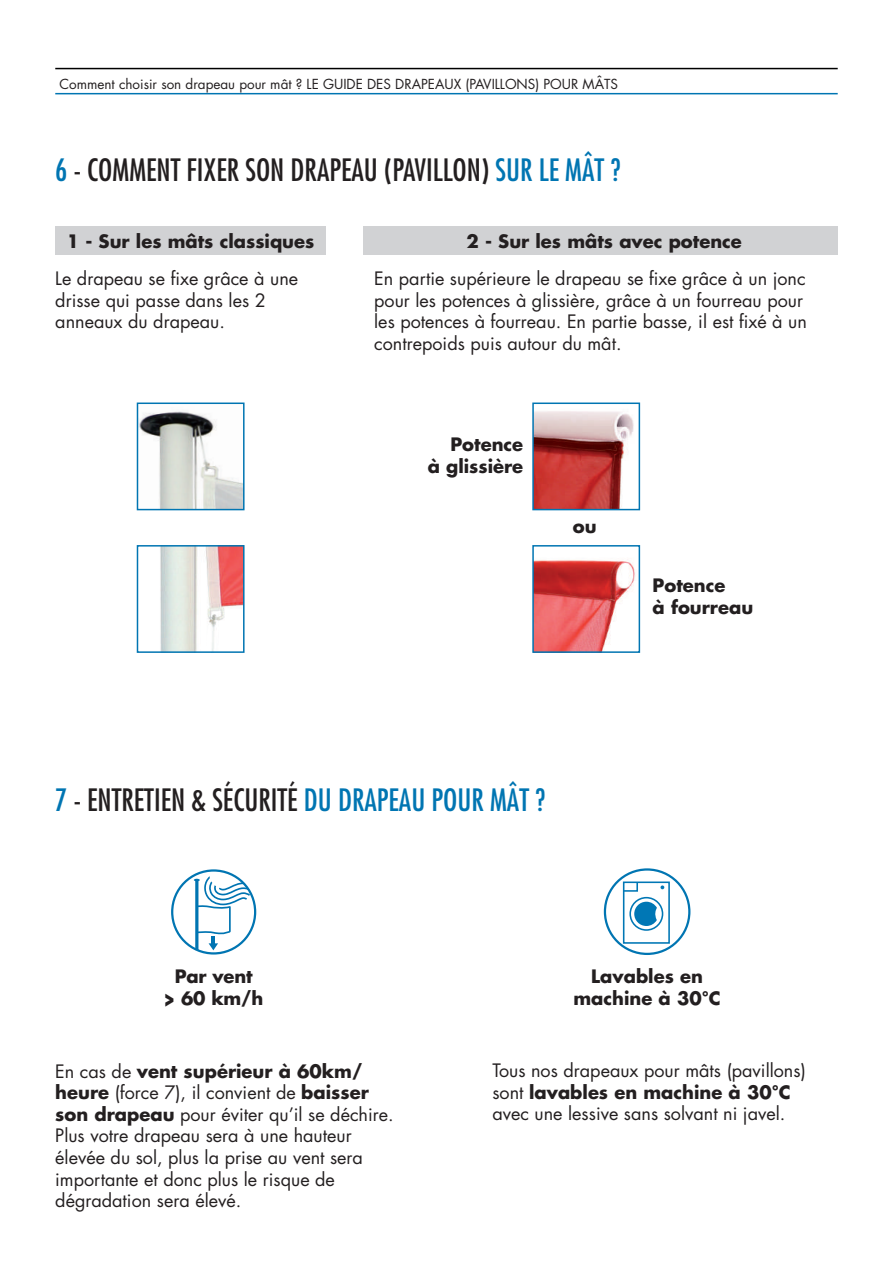
<style>
.page{position:relative;width:893px;height:1263px;background:#fff}
.page>*{position:absolute;margin:0;border:0;box-sizing:border-box;transform-origin:0 0}
.t1{font:condensed 30px "Futura";color:#231f20}
.t2{font:18px/21.6px "Futura";color:#231f20}
.t3{font:700 18px/21.6px "Futura";color:#231f20;text-align:center}
.t4{font:13.5px "Futura";color:#231f20}
.s1{color:#0075b2}
.s2{font-size:26.7px}
.s3{font-weight:700}
</style>
<div class="page">
<div style="left:363px;top:226px;width:475px;height:28px;background:#d1d2d4"></div>
<div style="left:55px;top:226px;width:271px;height:28px;background:#d1d2d4"></div>
<hr style="left:55px;top:93px;width:783px;height:1px;background:#0075b2">
<hr style="left:55px;top:68px;width:783px;height:1px;background:#000">
<img style="left:140px;top:411px;width:102px;height:96px">
<svg style="left:204px;top:469px;width:8px;height:4px"></svg>
<img style="left:198px;top:436px;width:18px;height:31px">
<div style="left:137px;top:402px;width:108px;height:108px;border:2px solid #0075b2"></div>
<img style="left:160px;top:548px;width:82px;height:102px">
<svg style="left:211px;top:613px;width:7px;height:5px"></svg>
<img style="left:205px;top:620px;width:14px;height:30px">
<div style="left:137px;top:545px;width:108px;height:108px;border:2px solid #0075b2"></div>
<img style="left:535px;top:559px;width:100px;height:91px">
<div style="left:532px;top:545px;width:108px;height:108px;border:2px solid #0075b2"></div>
<img style="left:535px;top:411px;width:99px;height:96px">
<div style="left:532px;top:402px;width:108px;height:108px;border:2px solid #0075b2"></div>
<hr style="left:195px;top:880px;width:3px;height:73px;background:#0075b2">
<svg style="left:194px;top:876px;width:61px;height:74px"></svg>
<div style="left:171px;top:869px;width:85px;height:85px;border:2px solid #0075b2;border-radius:50%"></div>
<div style="left:623px;top:881px;width:47px;height:63px;border:2px solid #0077b5"></div>
<div style="left:629px;top:897px;width:34px;height:34px;border:2px solid #0077b5;border-radius:50%"></div>
<svg style="left:634px;top:902px;width:23px;height:24px"></svg>
<svg style="left:660px;top:885px;width:4px;height:4px"></svg>
<svg style="left:622px;top:881px;width:17px;height:11px"></svg>
<div style="left:604px;top:868px;width:86px;height:87px;border:2px solid #0075b2;border-radius:50%"></div>
<p class="t4" style="left:60px;top:75px;width:560px">Comment choisir son drapeau pour mât ? LE GUIDE DES DRAPEAUX (PAVILLONS) POUR MÂTS</p>
<h1 class="t1" style="left:55px;top:151px;width:567px"><span class="s1">6</span> - COMMENT FIXER SON DRAPEAU (PAVILLON) <span class="s1">SUR LE MÂT ?</span></h1>
<p class="t3" style="left:67px;top:230px;width:249px">1 - Sur les mâts classiques</p>
<p class="t3" style="left:466px;top:230px;width:277px">2 - Sur les mâts avec potence</p>
<p class="t2" style="left:55px;top:267px;width:244px">Le drapeau se fixe grâce à une drisse qui passe dans les 2 anneaux du drapeau.</p>
<p class="t2" style="left:374px;top:267px;width:434px">En partie supérieure le drapeau se fixe grâce à un jonc pour les potences à glissière, grâce à un fourreau pour les potences à fourreau. En partie basse, il est fixé à un contrepoids puis autour du mât.</p>
<p class="t3" style="left:428px;top:433px;width:97px;text-align:right">Potence<br>à glissière</p>
<p class="t3" style="left:573px;top:515px;width:25px">ou</p>
<p class="t3" style="left:653px;top:574px;width:102px;text-align:left">Potence<br>à fourreau</p>
<h1 class="t1" style="left:55px;top:781px;width:492px"><span class="s1">7</span> - ENTRETIEN &amp; SÉCURITÉ <span class="s1">DU DRAPEAU POUR MÂT ?</span></h1>
<p class="t3" style="left:164px;top:965px;width:101px">Par vent<br><span class="s2">&gt;</span> 60 km/h</p>
<p class="t3" style="left:573px;top:965px;width:149px">Lavables en machine à 30°C</p>
<p class="t2" style="left:55px;top:1060px;width:340px">En cas de <span class="s3">vent supérieur à 60km/ heure</span> (force 7), il convient de <span class="s3">baisser son drapeau</span> pour éviter qu’il se déchire.<br>Plus votre drapeau sera à une hauteur élevée du sol, plus la prise au vent sera importante et donc plus le risque de dégradation sera élevé.</p>
<p class="t2" style="left:492px;top:1059px;width:315px">Tous nos drapeaux pour mâts (pavillons) sont <span class="s3">lavables en machine à 30°C </span>avec une lessive sans solvant ni javel.</p>
</div>
